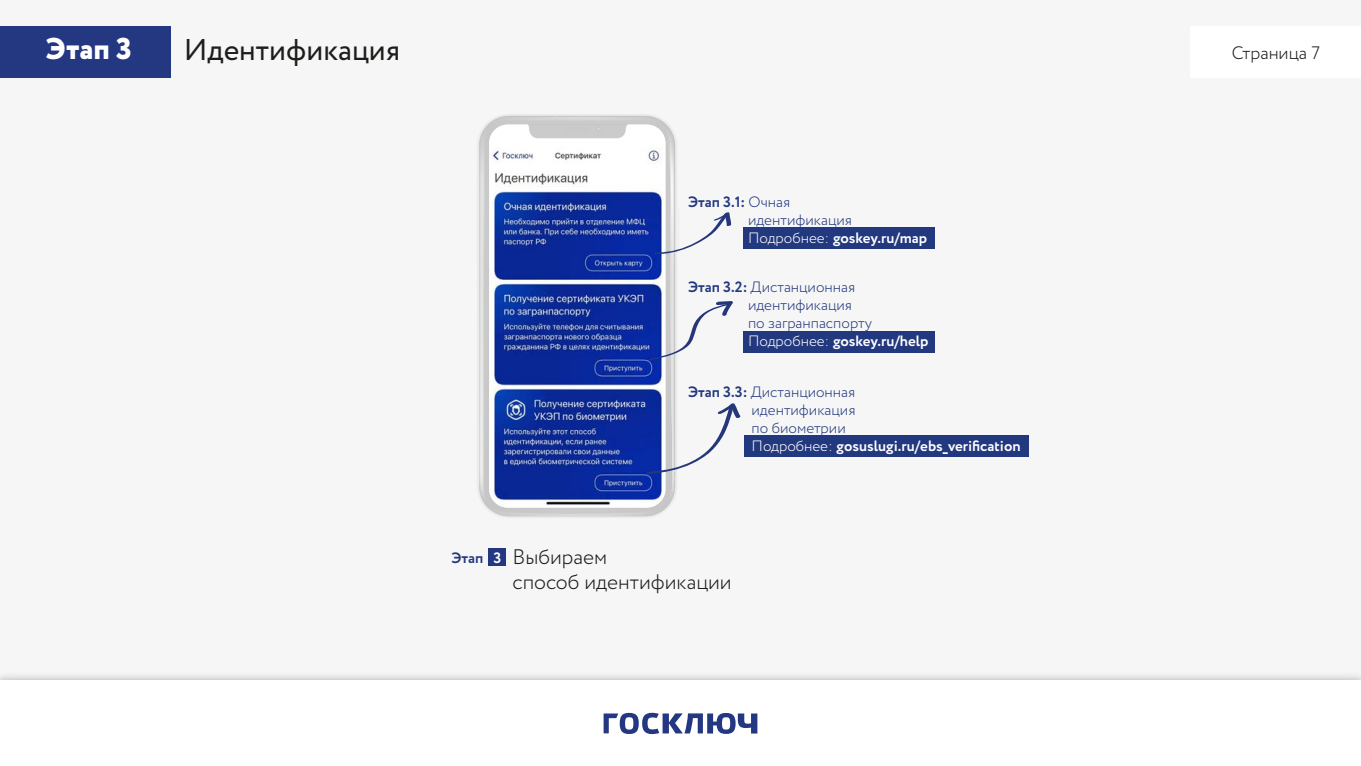
<style>
.page{position:relative;width:1361px;height:766px;background:#fff}
.page>*{position:absolute;margin:0;border:0;box-sizing:border-box;transform-origin:0 0}
.t1{font:30px "Circe";color:#1d1d1b}
.t2{font:800 30px "Circe";color:#fff}
.t3{font:300 21px/25.2px "Circe";color:#1d1d1b}
.t4{font:300 18px "Circe";color:#1d1d1b}
.t5{font:300 15px/18px "Circe";color:#23397f}
.t6{font:700 15px "Circe";color:#23397f}
.s1{font-weight:700}
.s2{color:#fff}
.s3{font-weight:700;color:#fff}
</style>
<div class="page">
<div style="left:0;top:0;width:1361px;height:765px;background:#f6f6f6"></div>
<div style="left:0;top:26px;width:170px;height:51px;background:#243882"></div>
<div style="left:0;top:680px;width:1361px;height:85px;background:#fff"></div>
<svg style="left:603px;top:712px;width:154px;height:21px"></svg>
<div style="left:1190px;top:26px;width:171px;height:51px;background:#fff"></div>
<div style="left:489px;top:548px;width:17px;height:17px;background:#243882"></div>
<div style="left:477px;top:114px;width:200px;height:404px;background:#e3e3e3;border-radius:32px"></div>
<svg style="left:479px;top:116px;width:196px;height:400px"></svg>
<img style="left:489px;top:124px;width:176px;height:383px">
<div style="left:743px;top:331px;width:192px;height:21px;background:#23397f"></div>
<div style="left:743px;top:435px;width:285px;height:21px;background:#23397f"></div>
<svg style="left:649px;top:301px;width:84px;height:59px"></svg>
<svg style="left:647px;top:403px;width:94px;height:71px"></svg>
<svg style="left:654px;top:206px;width:77px;height:48px"></svg>
<div style="left:743px;top:227px;width:192px;height:22px;background:#23397f"></div>
<h1 class="t2" style="left:46px;top:29px;width:87px">Этап 3</h1>
<h1 class="t1" style="left:184px;top:29px;width:218px">Идентификация</h1>
<p class="t4" style="left:1231px;top:41px;width:90px">Страница 7</p>
<p class="t5" style="left:748px;top:193px;width:181px;text-indent:-60px"><span class="s1">Этап 3.1:</span> Очная<br>идентификация<br><span class="s2">Подробнее:</span> <span class="s3">goskey.ru/map</span></p>
<p class="t5" style="left:748px;top:278px;width:182px;text-indent:-60px"><span class="s1">Этап 3.2:</span> Дистанционная идентификация<br>по загранпаспорту<br><span class="s2">Подробнее:</span> <span class="s3">goskey.ru/help</span></p>
<p class="t5" style="left:751px;top:383px;width:271px;text-indent:-63px"><span class="s1">Этап 3.3:</span> Дистанционная<br>идентификация<br>по биометрии<br><span class="s2">Подробнее:</span> <span class="s3">gosuslugi.ru/ebs_verification</span></p>
<p class="t6" style="left:451px;top:547px;width:52px">Этап <span class="s2">3</span></p>
<h2 class="t3" style="left:512px;top:544px;width:221px">Выбираем<br>способ идентификации</h2>
</div>
